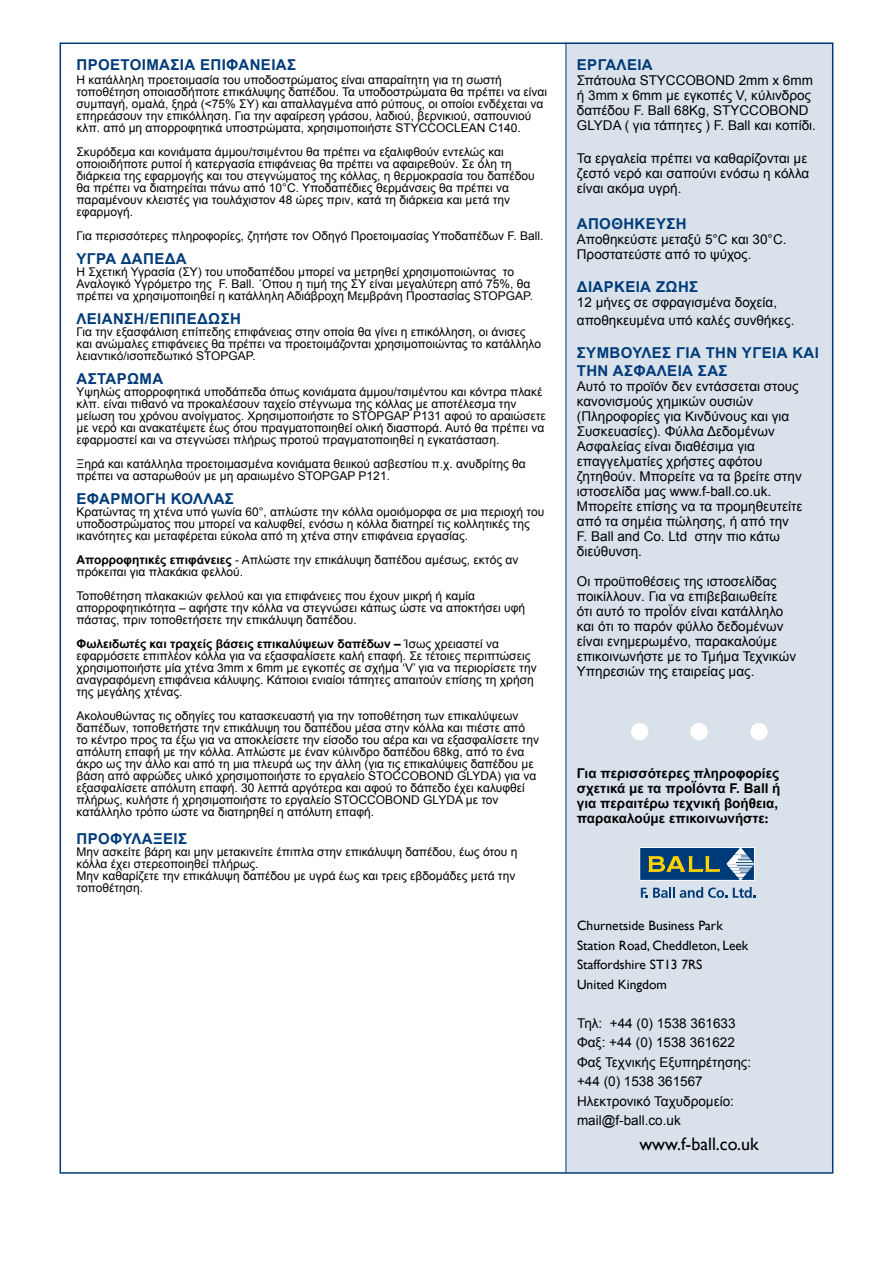
<style>
.page{position:relative;width:893px;height:1263px;background:#fff}
.page>*{position:absolute;margin:0;border:0;box-sizing:border-box;transform-origin:0 0}
.t1{font:18px "Gill Sans";color:#000}
.t2{font:700 15px/18px "Arial";letter-spacing:.025em;color:#003b79}
.t3{font:13.5px/15px "Arial";color:#000}
.t4{font:700 13.5px/15px "Arial";color:#000}
.t5{font:13.5px/19.5px "Gill Sans";color:#000}
.t6{font:12px/12px "Arial";color:#000}
.s1{font-weight:700}
.s2{font-family:"Gill Sans"}
</style>
<div class="page">
<div style="left:566px;top:43px;width:267px;height:1129px;background:#d9e2eb"></div>
<hr style="left:566px;top:43px;width:1px;height:1130px;background:#003b79">
<div style="left:690px;top:723px;width:18px;height:17px;background:#fff;border-radius:50%"></div>
<div style="left:631px;top:723px;width:17px;height:17px;background:#fff;border-radius:50%"></div>
<div style="left:750px;top:723px;width:18px;height:17px;background:#fff;border-radius:50%"></div>
<svg style="left:641px;top:887px;width:86px;height:11px"></svg>
<svg style="left:733px;top:887px;width:22px;height:11px"></svg>
<div style="left:639px;top:847px;width:116px;height:34px;background:#003b79;border:1px solid #fff"></div>
<svg style="left:648px;top:856px;width:72px;height:16px"></svg>
<svg style="left:726px;top:847px;width:29px;height:33px"></svg>
<p class="t2" style="left:77px;top:56px;width:221px">ΠΡΟΕΤΟΙΜΑΣΙΑ ΕΠΙΦΑΝΕΙΑΣ</p>
<p class="t6" style="left:77px;top:74px;width:472px">Η κατάλληλη προετοιμασία του υποδοστρώματος είναι απαραίτητη για τη σωστή τοποθέτηση οποιασδήποτε επικάλυψης δαπέδου. Τα υποδοστρώματα θα πρέπει να είναι συμπαγή, ομαλά, ξηρά (&lt;75% ΣΥ) και απαλλαγμένα από ρύπους, οι οποίοι ενδέχεται να επηρεάσουν την επικόλληση. Για την αφαίρεση γράσου, λαδιού, βερνικιού, σαπουνιού κλπ. από μη απορροφητικά υποστρώματα, xρησιμοποιήστε STYCCOCLEAN C140.</p>
<p class="t6" style="left:77px;top:146px;width:460px">Σκυρόδεμα και κονιάματα άμμου/τσιμέντου θα πρέπει να εξαλιφθούν εντελώς και οποιοιδήποτε ρυποί ή κατεργασία επιφάνειας θα πρέπει να αφαιρεθούν. Σε όλη τη διάρκεια της εφαρμογής και του στεγνώματος της κόλλας, η θερμοκρασία του δαπέδου θα πρέπει να διατηρείται πάνω από 10°C. Υποδαπέδιες θερμάνσεις θα πρέπει να παραμένουν κλειστές για τουλάχιστον 48 ώρες πριν, κατά τη διάρκεια και μετά την εφαρμογή.</p>
<p class="t6" style="left:77px;top:230px;width:468px">Για περισσότερες πληροφορίες, ζητήστε τον Oδηγό Προετοιμασίας Υποδαπέδων F. Ball.</p>
<p class="t2" style="left:77px;top:250px;width:112px">ΥΓΡΑ ΔΑΠΕΔΑ</p>
<p class="t6" style="left:77px;top:266px;width:458px">Η Σχετική Υγρασία (ΣΥ) του υποδαπέδου μπορεί να μετρηθεί χρησιμοποιώντας το<br>Αναλογικό Υγρόμετρο της F. Ball. ΄Οπου η τιμή της ΣΥ είναι μεγαλύτερη από 75%, θα πρέπει να χρησιμοποιηθεί η κατάλληλη Αδιάβροχη Μεμβράνη Προστασίας STOPGAP.</p>
<p class="t2" style="left:77px;top:310px;width:166px">ΛΕΙΑΝΣΗ/ΕΠΙΠΕΔΩΣΗ</p>
<p class="t6" style="left:77px;top:326px;width:466px">Για την εξασφάλιση επίπεδης επιφάνειας στην οποία θα γίνει η επικόλληση, οι άνισες και ανώμαλες επιφάνειες θα πρέπει να προετοιμάζονται χρησιμοποιώντας το κατάλληλο λειαντικό/ισοπεδωτικό STOPGAP.</p>
<p class="t2" style="left:77px;top:370px;width:88px">ΑΣΤΑΡΩΜΑ</p>
<p class="t6" style="left:77px;top:386px;width:471px">Υψηλώς απορροφητικά υποδάπεδα όπως κονιάματα άμμου/τσιμέντου και κόντρα πλακέ κλπ. είναι πιθανό να προκαλέσουν ταχείο στέγνωμα της κόλλας με αποτέλεσμα την μείωση του χρόνου ανοίγματος. Χρησιμοποιήστε το STOPGAP P131 αφού το αραιώσετε με νερό και ανακατέψετε έως ότου πραγματοποιηθεί ολική διασπορά. Αυτό θα πρέπει να εφαρμοστεί και να στεγνώσει πλήρως προτού πραγματοποιηθεί η εγκατάσταση.</p>
<p class="t6" style="left:77px;top:458px;width:451px">Ξηρά και κατάλληλα προετοιμασμένα κονιάματα θειικού ασβεστίου π.χ. ανυδρίτης θα πρέπει να ασταρωθούν με μη αραιωμένο STOPGAP P121.</p>
<p class="t2" style="left:77px;top:490px;width:159px">ΕΦΑΡΜΟΓΗ ΚΟΛΛΑΣ</p>
<p class="t6" style="left:77px;top:506px;width:469px">Κρατώντας τη χτένα υπό γωνία 60°, απλώστε την κόλλα ομοιόμορφα σε μια περιοχή του υποδοστρώματος που μπορεί να καλυφθεί, ενόσω η κόλλα διατηρεί τις κολλητικές της ικανότητες και μεταφέρεται εύκολα από τη χτένα στην επιφάνεια εργασίας.</p>
<p class="t6" style="left:77px;top:554px;width:443px"><span class="s1">Απορροφητικές επιφάνειες</span> - Απλώστε την επικάλυψη δαπέδου αμέσως, εκτός αν πρόκειται για πλακάκια φελλού.</p>
<p class="t6" style="left:77px;top:590px;width:450px">Τοποθέτηση πλακακιών φελλού και για επιφάνειες που έχουν μικρή ή καμία απορροφητικότητα – αφήστε την κόλλα να στεγνώσει κάπως ώστε να αποκτήσει υφή πάστας, πριν τοποθετήσετε την επικάλυψη δαπέδου.</p>
<p class="t6" style="left:77px;top:638px;width:462px"><span class="s1">Φωλειδωτές και τραχείς βάσεις επικαλύψεων δαπέδων –</span> Ίσως χρειαστεί να εφαρμόσετε επιπλέον κόλλα για να εξασφαλίσετε καλή επαφή. Σε τέτοιες περιπτώσεις χρησιμοποιήστε μία χτένα 3mm x 6mm με εγκοπές σε σχήμα ‘V’ για να περιορίσετε την αναγραφόμενη επιφάνεια κάλυψης. Κάποιοι ενιαίοι τάπητες απαιτούν επίσης τη χρήση της μεγάλης χτένας.</p>
<p class="t6" style="left:77px;top:710px;width:464px">Ακολουθώντας τις οδηγίες του κατασκευαστή για την τοποθέτηση των επικαλύψεων δαπέδων, τοποθετήστε την επικάλυψη του δαπέδου μέσα στην κόλλα και πιέστε από το κέντρο προς τα έξω για να αποκλείσετε την είσοδο του αέρα και να εξασφαλίσετε την απόλυτη επαφή με την κόλλα. Απλώστε με έναν κύλινδρο δαπέδου 68kg, από το ένα άκρο ως την άλλο και από τη μια πλευρά ως την άλλη (για τις επικαλύψεις δαπέδου με βάση από αφρώδες υλικό χρησιμοποιήστε το εργαλείο STOCCOBOND GLYDA) για να εξασφαλίσετε απόλυτη επαφή. 30 λεπτά αργότερα και αφού το δάπεδο έχει καλυφθεί πλήρως, κυλήστε ή χρησιμοποιήστε το εργαλείο STOCCOBOND GLYDA με τον κατάλληλο τρόπο ώστε να διατηρηθεί η απόλυτη επαφή.</p>
<p class="t2" style="left:77px;top:830px;width:112px">ΠΡΟΦΥΛΑΞΕΙΣ</p>
<p class="t6" style="left:77px;top:846px;width:442px">Μην ασκείτε βάρη και μην μετακινείτε έπιπλα στην επικάλυψη δαπέδου, έως ότου η κόλλα έχει στερεοποιηθεί πλήρως.<br>Μην καθαρίζετε την επικάλυψη δαπέδου με υγρά έως και τρεις εβδομάδες μετά την τοποθέτηση.</p>
<p class="t2" style="left:577px;top:56px;width:77px">ΕΡΓΑΛΕΙΑ</p>
<p class="t3" style="left:577px;top:73px;width:241px">Σπάτουλα STYCCOBOND 2mm x 6mm ή 3mm x 6mm με εγκοπές V, κύλινδρος δαπέδου F. Ball 68Kg, STYCCOBOND GLYDA ( για τάπητες ) F. Ball και κοπίδι.</p>
<p class="t3" style="left:577px;top:151px;width:234px">Τα εργαλεία πρέπει να καθαρίζονται με ζεστό νερό και σαπούνι ενόσω η κόλλα είναι ακόμα υγρή.</p>
<p class="t2" style="left:577px;top:215px;width:111px">ΑΠΟΘΗΚΕΥΣΗ</p>
<p class="t3" style="left:577px;top:232px;width:211px">Αποθηκεύστε μεταξύ 5°C και 30°C.<br>Προστατεύστε από το ψύχος.</p>
<p class="t2" style="left:577px;top:278px;width:123px">ΔΙΑΡΚΕΙΑ ΖΩΗΣ</p>
<p class="t3" style="left:577px;top:293px;width:219px;line-height:18px">12 μήνες σε σφραγισμένα δοχεία, αποθηκευμένα υπό καλές συνθήκες.</p>
<p class="t2" style="left:577px;top:344px;width:244px">ΣΥΜΒΟΥΛΕΣ ΓΙΑ ΤΗΝ ΥΓΕΙΑ ΚΑΙ<br>ΤΗΝ ΑΣΦΑΛΕΙΑ ΣΑΣ</p>
<p class="t3" style="left:577px;top:379px;width:227px">Αυτό το προϊόν δεν εντάσσεται στους κανονισμούς χημικών ουσιών (Πληροφορίες για Κινδύνους και για<br>Συσκευασίες). Φύλλα Δεδομένων<br>Ασφαλείας είναι διαθέσιμα για επαγγελματίες χρήστες αφότου ζητηθούν. Μπορείτε να τα βρείτε στην ιστοσελίδα μας www.f-ball.co.uk.<br>Μπορείτε επίσης να τα προμηθευτείτε από τα σημέια πώλησης, ή από την<br>F. Ball and Co. Ltd στην πιο κάτω διεύθυνση.</p>
<p class="t3" style="left:577px;top:574px;width:221px">Οι προϋποθέσεις της ιστοσελίδας ποικίλλουν. Για να επιβεβαιωθείτε ότι αυτό το προΪόν είναι κατάλληλο και ότι το παρόν φύλλο δεδομένων είναι ενημερωμένο, παρακαλούμε επικοινωνήστε με το Τμήμα Τεχνικών Υπηρεσιών της εταιρείας μας.</p>
<p class="t4" style="left:577px;top:767px;width:205px">Για περισσότερες πληροφορίες σχετικά με τα προΪόντα F. Ball ή για περαιτέρω τεχνική βοήθεια, παρακαλούμε επικοινωνήστε<span class="s2">:</span></p>
<p class="t5" style="left:577px;top:916px;width:173px">Churnetside Business Park<br>Station Road, Cheddleton, Leek<br>Staffordshire ST13 7RS<br>United Kingdom</p>
<p class="t3" style="left:577px;top:1013px;width:176px;line-height:19.5px">Τηλ: +44 (0) 1538 361633<br>Φαξ: +44 (0) 1538 361622<br>Φαξ Τεχνικής Εξυπηρέτησης: +44 (0) 1538 361567<br>Ηλεκτρονικό Ταχυδρομείο: mail@f-ball.co.uk</p>
<h1 class="t1" style="left:639px;top:1134px;width:121px">www.f-ball.co.uk</h1>
</div>
